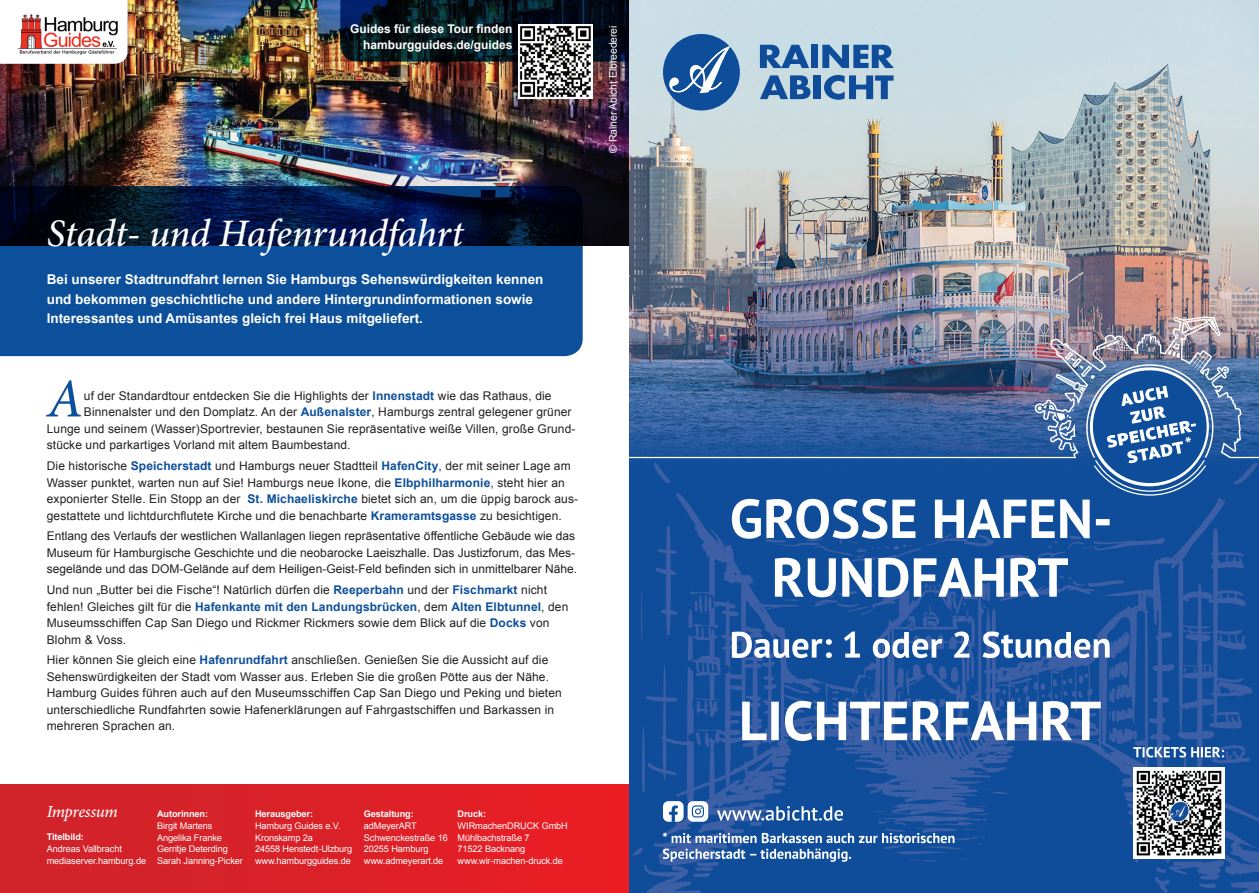
<style>
.page{position:relative;width:1259px;height:893px;background:#fff}
.page>*{position:absolute;margin:0;border:0;box-sizing:border-box;transform-origin:0 0}
.t1{font:italic 500 54.75px "Minion Pro";color:#0c4f9b}
.t2{font:italic 500 39px "Minion Pro";letter-spacing:-.01em;color:#fff}
.t3{font:italic 500 16.95px "Minion Pro";letter-spacing:-.02em;color:#fff}
.t4{font:700 13.5px/19.5px "Arial";color:#fff}
.t5{font:12px/16.5px "Arial";letter-spacing:.01em;color:#231f20}
.t6{font:700 12px/16.2px "Arial";color:#fff;text-align:right}
.t7{font:10.5px "Arial";letter-spacing:-.01em;color:#fff}
.t8{font:9.15px/11.7px "Arial";letter-spacing:-.01em;color:#fff}
.t9{font:700 9.15px "Arial";letter-spacing:-.01em;color:#fff}
.s1{font-weight:700;color:#0c4f9b}
</style>
<div class="page">
<img style="left:0;top:0;width:629px;height:246px">
<svg style="left:0;top:186px;width:583px;height:170px;fill:#0c4f9b"></svg>
<svg style="left:0;top:0;width:128px;height:64px"></svg>
<img style="left:17px;top:12px;width:104px;height:43px">
<div style="left:0;top:784px;width:629px;height:109px;background:linear-gradient(to right,#ce232b,#ea1d24)"></div>
<svg style="left:340px;top:0;width:289px;height:62px"></svg>
<img style="left:518px;top:24px;width:75px;height:75px">
<img style="left:629px;top:0;width:630px;height:503px">
<img style="left:629px;top:316px;width:630px;height:142px">
<svg style="left:632px;top:366px;width:627px;height:527px"></svg>
<svg style="left:760px;top:45px;width:49px;height:23px"></svg>
<div style="left:811px;top:45px;width:7px;height:23px;background:#0f4d9a"></div>
<svg style="left:822px;top:45px;width:72px;height:23px"></svg>
<svg style="left:760px;top:75px;width:50px;height:24px"></svg>
<div style="left:814px;top:75px;width:7px;height:24px;background:#0f4d9a"></div>
<svg style="left:824px;top:75px;width:69px;height:25px"></svg>
<div style="left:663px;top:34px;width:77px;height:76px;background:#0d4d9a;border-radius:50%"></div>
<svg style="left:669px;top:47px;width:60px;height:46px"></svg>
<p class="t6" style="left:350px;top:21px;width:164px">Guides für diese Tour finden hamburgguides.de/guides</p>
<p class="t7" style="left:606px;top:153px;width:128px;rotate:-90deg">© Rainer Abicht Elbreederei</p>
<h2 class="t2" style="left:47px;top:207px;width:418px">Stadt- und Hafenrundfahrt</h2>
<p class="t4" style="left:47px;top:270px;width:498px">Bei unserer Stadtrundfahrt lernen Sie Hamburgs Sehenswürdigkeiten kennen und bekommen geschichtliche und andere Hintergrundinformationen sowie<br>Interessantes und Amüsantes gleich frei Haus mitgeliefert.</p>
<h1 class="t1" style="left:47px;top:361px;width:38px">A</h1>
<p class="t5" style="left:84px;top:388px;width:469px">uf der Standardtour entdecken Sie die Highlights der <span class="s1">Innenstadt</span> wie das Rathaus, die</p>
<p class="t5" style="left:84px;top:404px;width:489px">Binnenalster und den Domplatz. An der <span class="s1">Außenalster</span>, Hamburgs zentral gelegener grüner</p>
<p class="t5" style="left:47px;top:421px;width:530px">Lunge und seinem (Wasser)Sportrevier, bestaunen Sie repräsentative weiße Villen, große Grund-</p>
<p class="t5" style="left:47px;top:437px;width:305px">stücke und parkartiges Vorland mit altem Baumbestand.</p>
<p class="t5" style="left:47px;top:458px;width:533px">Die historische <span class="s1">Speicherstadt</span> und Hamburgs neuer Stadtteil <span class="s1">HafenCity</span>, der mit seiner Lage am Wasser punktet, warten nun auf Sie! Hamburgs neue Ikone, die <span class="s1">Elbphilharmonie</span>, steht hier an exponierter Stelle. Ein Stopp an der <span class="s1">St. Michaeliskirche</span> bietet sich an, um die üppig barock aus&shy;gestattete und lichtdurchflutete Kirche und die benachbarte <span class="s1">Krameramtsgasse</span> zu besichtigen.</p>
<p class="t5" style="left:47px;top:528px;width:532px">Entlang des Verlaufs der westlichen Wallanlagen liegen repräsentative öffentliche Gebäude wie das<br>Museum für Hamburgische Geschichte und die neobarocke Laeiszhalle. Das Justizforum, das Mes&shy;segelände und das DOM-Gelände auf dem Heiligen-Geist-Feld befinden sich in unmittelbarer Nähe.</p>
<p class="t5" style="left:47px;top:582px;width:523px">Und nun „Butter bei die Fische“! Natürlich dürfen die <span class="s1">Reeperbahn</span> und der <span class="s1">Fischmarkt</span> nicht fehlen! Gleiches gilt für die <span class="s1">Hafenkante mit den Landungsbrücken</span>, dem <span class="s1">Alten Elbtunnel</span>, den Museumsschiffen Cap San Diego und Rickmer Rickmers sowie dem Blick auf die <span class="s1">Docks</span> von Blohm &amp; Voss.</p>
<p class="t5" style="left:47px;top:652px;width:516px">Hier können Sie gleich eine <span class="s1">Hafenrundfahrt</span> anschließen. Genießen Sie die Aussicht auf die Sehenswürdigkeiten der Stadt vom Wasser aus. Erleben Sie die großen Pötte aus der Nähe.<br>Hamburg Guides führen auch auf den Museumsschiffen Cap San Diego und Peking und bieten unterschiedliche Rundfahrten sowie Hafenerklärungen auf Fahrgastschiffen und Barkassen in mehreren Sprachen an.</p>
<h3 class="t3" style="left:47px;top:800px;width:72px">Impressum</h3>
<p class="t9" style="left:157px;top:808px;width:52px">Autorinnen:</p>
<p class="t8" style="left:157px;top:820px;width:87px">Birgit Martens<br>Angelika Franke<br>Gerritje Deterding<br>Sarah Janning-Picker</p>
<p class="t9" style="left:47px;top:831px;width:39px">Titelbild:</p>
<p class="t8" style="left:47px;top:843px;width:101px">Andreas Vallbracht mediaserver.hamburg.de</p>
<p class="t9" style="left:255px;top:808px;width:59px">Herausgeber:</p>
<p class="t8" style="left:255px;top:820px;width:99px">Hamburg Guides e.V.<br>Kronskamp 2a<br>24558 Henstedt-Ulzburg www.hamburgguides.de</p>
<p class="t9" style="left:364px;top:808px;width:51px">Gestaltung:</p>
<p class="t8" style="left:364px;top:820px;width:85px">adMeyerART<br>Schwenckestraße 16<br>20255 Hamburg www.admeyerart.de</p>
<p class="t9" style="left:458px;top:808px;width:30px">Druck:</p>
<p class="t8" style="left:458px;top:820px;width:112px">WIRmachenDRUCK GmbH<br>Mühlbachstraße 7<br>71522 Backnang www.wir-machen-druck.de</p>
</div>
